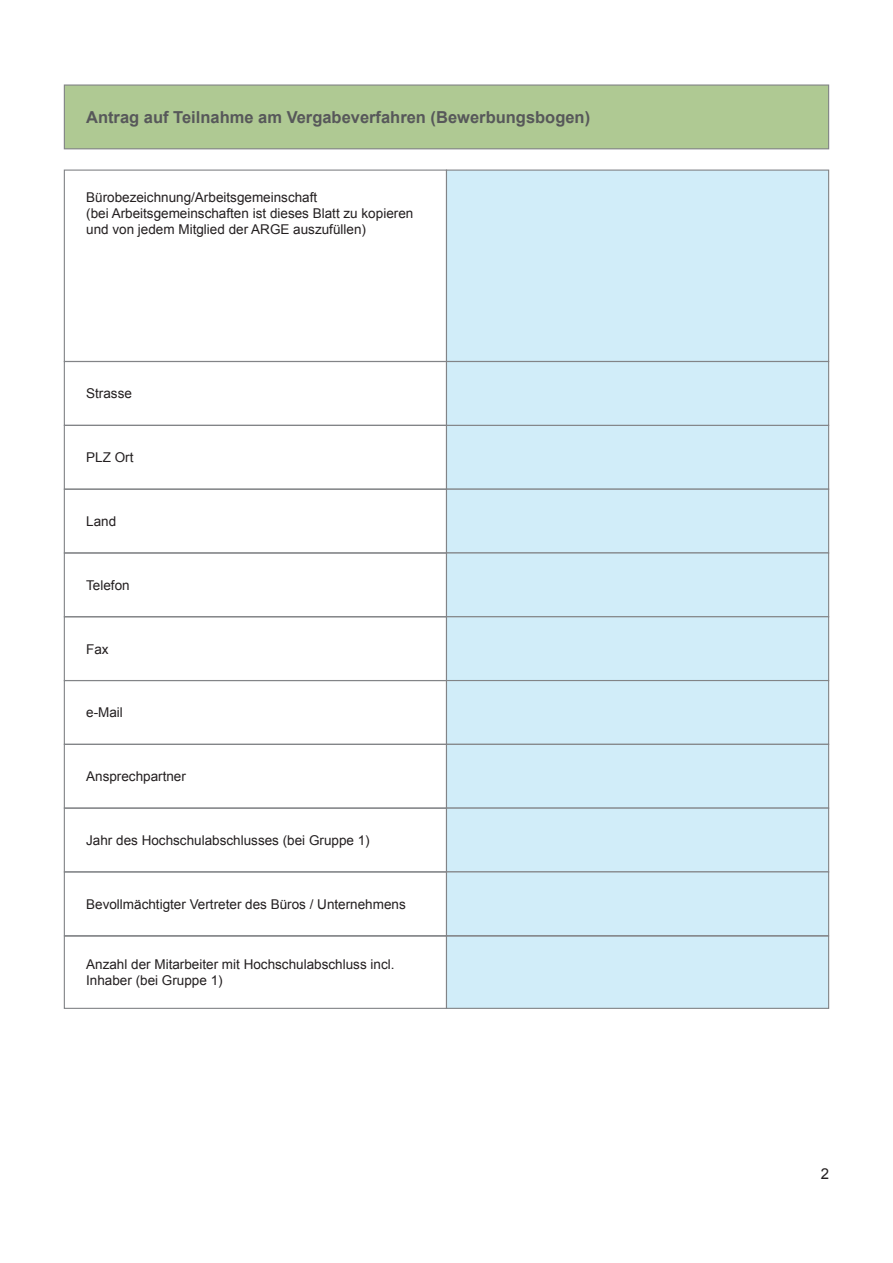
<style>
.page{position:relative;width:893px;height:1263px;background:#fff}
.page>*{position:absolute;margin:0;border:0;box-sizing:border-box;transform-origin:0 0}
.t1{font:700 16.5px "Arial";color:#57585a}
.t2{font:15px "Arial";color:#231f20}
.t3{font:13.5px/16.2px "Arial";color:#231f20}
</style>
<div class="page">
<div style="left:64px;top:170px;width:383px;height:192px;border:1px solid #828487"></div>
<div style="left:64px;top:85px;width:765px;height:64px;background:#afc993"></div>
<div style="left:64px;top:84px;width:765px;height:65px;border:1px solid #828487"></div>
<div style="left:64px;top:425px;width:383px;height:65px;border:1px solid #828487"></div>
<div style="left:446px;top:170px;width:383px;height:192px;background:#d1edf9;border:1px solid #828487"></div>
<div style="left:446px;top:425px;width:383px;height:65px;background:#d1edf9;border:1px solid #828487"></div>
<div style="left:64px;top:489px;width:383px;height:64px;border:1px solid #828487"></div>
<div style="left:446px;top:489px;width:383px;height:64px;background:#d1edf9;border:1px solid #828487"></div>
<div style="left:64px;top:552px;width:383px;height:65px;border:1px solid #828487"></div>
<div style="left:446px;top:552px;width:383px;height:65px;background:#d1edf9;border:1px solid #828487"></div>
<div style="left:64px;top:616px;width:383px;height:65px;border:1px solid #828487"></div>
<div style="left:446px;top:616px;width:383px;height:65px;background:#d1edf9;border:1px solid #828487"></div>
<div style="left:64px;top:680px;width:383px;height:65px;border:1px solid #828487"></div>
<div style="left:446px;top:680px;width:383px;height:65px;background:#d1edf9;border:1px solid #828487"></div>
<div style="left:64px;top:744px;width:383px;height:65px;border:1px solid #828487"></div>
<div style="left:446px;top:744px;width:383px;height:65px;background:#d1edf9;border:1px solid #828487"></div>
<div style="left:64px;top:807px;width:383px;height:65px;border:1px solid #828487"></div>
<div style="left:446px;top:807px;width:383px;height:65px;background:#d1edf9;border:1px solid #828487"></div>
<div style="left:64px;top:871px;width:383px;height:65px;border:1px solid #828487"></div>
<div style="left:446px;top:871px;width:383px;height:65px;background:#d1edf9;border:1px solid #828487"></div>
<div style="left:64px;top:361px;width:383px;height:65px;border:1px solid #828487"></div>
<div style="left:446px;top:361px;width:383px;height:65px;background:#d1edf9;border:1px solid #828487"></div>
<div style="left:64px;top:935px;width:383px;height:74px;border:1px solid #828487"></div>
<div style="left:446px;top:935px;width:383px;height:74px;background:#d1edf9;border:1px solid #828487"></div>
<p class="t1" style="left:86px;top:106px;width:505px">Antrag auf Teilnahme am Vergabeverfahren (Bewerbungsbogen)</p>
<p class="t3" style="left:86px;top:189px;width:233px">Bürobezeichnung/Arbeitsgemeinschaft</p>
<p class="t3" style="left:86px;top:205px;width:329px">(bei Arbeitsgemeinschaften ist dieses Blatt zu kopieren und von jedem Mitglied der ARGE auszufüllen)</p>
<p class="t3" style="left:86px;top:385px;width:47px">Strasse</p>
<p class="t3" style="left:86px;top:449px;width:49px">PLZ Ort</p>
<p class="t3" style="left:86px;top:513px;width:32px">Land</p>
<p class="t3" style="left:86px;top:577px;width:45px">Telefon</p>
<p class="t3" style="left:86px;top:641px;width:24px">Fax</p>
<p class="t3" style="left:86px;top:704px;width:38px">e-Mail</p>
<p class="t3" style="left:86px;top:768px;width:101px">Ansprechpartner</p>
<p class="t3" style="left:86px;top:832px;width:285px">Jahr des Hochschulabschlusses (bei Gruppe 1)</p>
<p class="t3" style="left:86px;top:896px;width:321px">Bevollmächtigter Vertreter des Büros / Unternehmens</p>
<p class="t3" style="left:86px;top:956px;width:310px">Anzahl der Mitarbeiter mit Hochschulabschluss incl.<br>Inhaber (bei Gruppe 1)</p>
<p class="t2" style="left:821px;top:1163px;width:10px">2</p>
</div>
